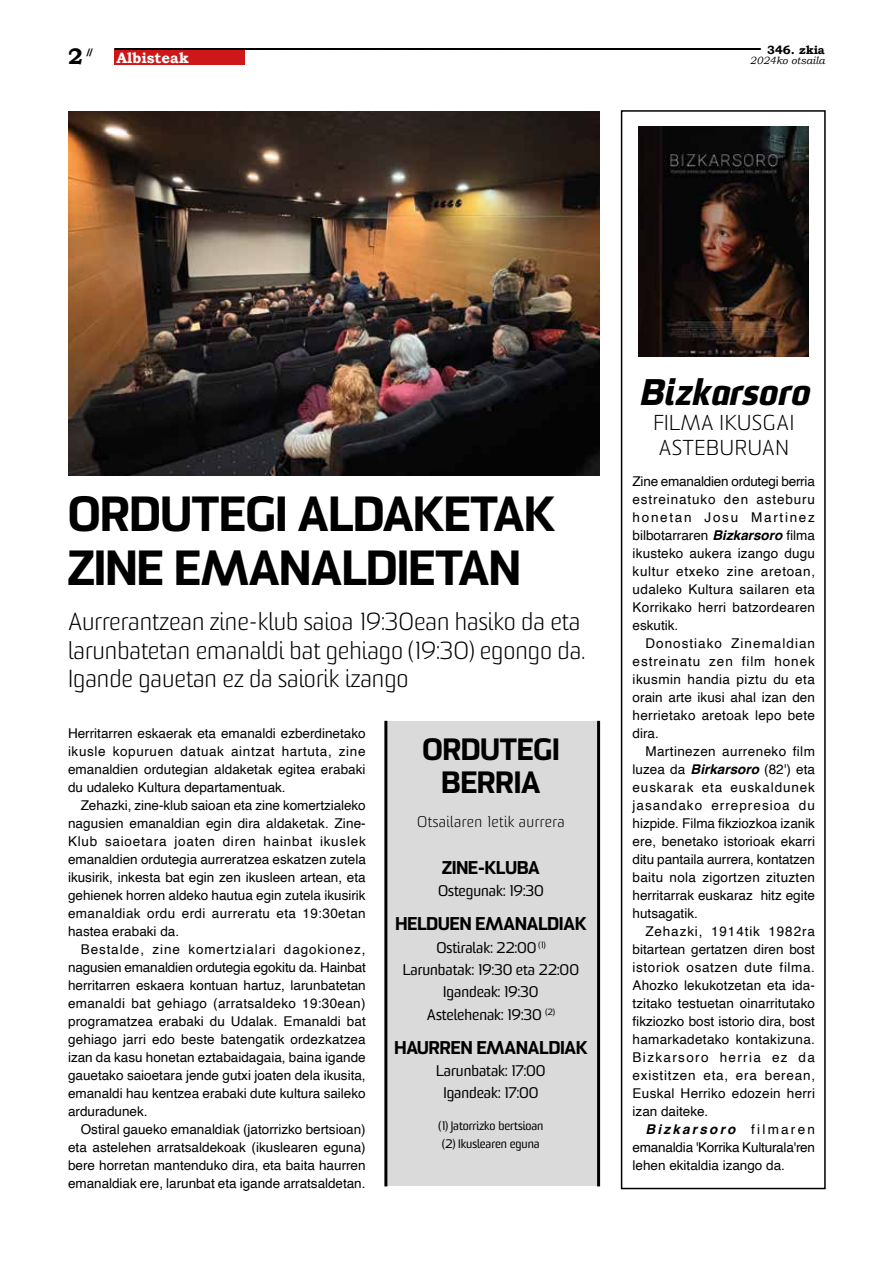
<style>
.page{position:relative;width:893px;height:1263px;background:#fff}
.page>*{position:absolute;margin:0;border:0;box-sizing:border-box;transform-origin:0 0}
.t1{font:900 48px/54px "Sommet";color:#000}
.t2{font:italic 800 36px "Sommet";letter-spacing:.03em;color:#000}
.t3{font:900 30px/33px "Sommet";color:#000;text-align:center}
.t4{font:300 24px/28.8px "Sommet";color:#000}
.t5{font:700 22.5px "Bookman Old Style";color:#000}
.t6{font:300 21px/25.2px "Sommet";letter-spacing:.03em;color:#000}
.t7{font:900 18px "Sommet";color:#000}
.t8{font:15px/22.2px "Sommet";color:#000;text-align:center}
.t9{font:300 15px "Sommet";letter-spacing:.03em;color:#000}
.t10{font:700 15px "Bookman Old Style";color:#fff}
.t11{font:13.5px/18px "Helvetica";color:#000;text-align:justify}
.t12{font:12px/18.6px "Sommet";color:#000;text-align:center}
.t13{font:700 12px "Bookman Old Style";color:#000}
.t14{font:italic 10.5px "Bookman Old Style";color:#000}
.t15{font:700 9px "Bookman Old Style";color:#000}
.s1{font-weight:700;font-style:italic}
</style>
<div class="page">
<svg style="left:114px;top:48px;width:647px;height:2px"></svg>
<div style="left:114px;top:49px;width:131px;height:15px;background:#cd1719"></div>
<div style="left:621px;top:110px;width:205px;height:1079px;border:2px solid #000"></div>
<img style="left:638px;top:126px;width:170px;height:230px">
<img style="left:68px;top:111px;width:532px;height:364px">
<div style="left:387px;top:721px;width:213px;height:465px;background:#dadada"></div>
<hr style="left:384px;top:721px;width:3px;height:465px;background:#000">
<hr style="left:597px;top:721px;width:3px;height:465px;background:#000">
<h3 class="t5" style="left:68px;top:40px;width:16px">2</h3>
<p class="t15" style="left:86px;top:45px;width:10px">//</p>
<p class="t13" style="left:767px;top:41px;width:59px">346. zkia</p>
<p class="t10" style="left:117px;top:47px;width:74px">Albisteak</p>
<p class="t14" style="left:750px;top:53px;width:76px">2024ko otsaila</p>
<h1 class="t1" style="left:68px;top:491px;width:488px">ORDUTEGI ALDAKETAK<br>ZINE EMANALDIETAN</h1>
<h3 class="t4" style="left:68px;top:608px;width:519px">Aurrerantzean zine-klub saioa 19:30ean hasiko da eta larunbatetan emanaldi bat gehiago (19:30) egongo da.<br>Igande gauetan ez da saiorik izango</h3>
<p class="t11" style="left:68px;top:725px;width:299px">Herritarren eskaerak eta emanaldi ezberdinetako ikusle kopuruen datuak aintzat hartuta, zine emanaldien ordutegian aldaketak egitea erabaki du udaleko Kultura departamentuak.</p>
<p class="t11" style="left:68px;top:797px;width:299px;text-indent:13px">Zehazki, zine-klub saioan eta zine komertzialeko nagusien emanaldian egin dira aldaketak. Zine-Klub saioetara joaten diren hainbat ikuslek emanaldien ordutegia aurreratzea eskatzen zutela ikusirik, inkesta bat egin zen ikusleen artean, eta gehienek horren aldeko hautua egin zutela ikusirik emanaldiak ordu erdi aurreratu eta 19:30etan hastea erabaki da.</p>
<p class="t11" style="left:68px;top:941px;width:299px;text-indent:13px">Bestalde, zine komertzialari dagokionez, nagusien emanaldien ordutegia egokitu da. Hainbat herritarren eskaera kontuan hartuz, larunbatetan emanaldi bat gehiago (arratsaldeko 19:30ean) programatzea erabaki du Udalak. Emanaldi bat gehiago jarri edo beste batengatik ordezkatzea izan da kasu honetan eztabaidagaia, baina igande gauetako saioetara jende gutxi joaten dela ikusita, emanaldi hau kentzea erabaki dute kultura saileko arduradunek.</p>
<p class="t11" style="left:68px;top:1121px;width:299px;text-indent:13px">Ostiral gaueko emanaldiak (jatorrizko bertsioan) eta astelehen arratsaldekoak (ikuslearen eguna) bere horretan mantenduko dira, eta baita haurren emanaldiak ere, larunbat eta igande arratsaldetan.</p>
<h3 class="t3" style="left:422px;top:735px;width:138px">ORDUTEGI<br>BERRIA</h3>
<p class="t9" style="left:417px;top:812px;width:149px">Otsailaren 1etik aurrera</p>
<h3 class="t7" style="left:442px;top:856px;width:99px">ZINE-KLUBA</h3>
<p class="t8" style="left:438px;top:880px;width:107px">Ostegunak: 19:30</p>
<h3 class="t7" style="left:395px;top:912px;width:193px">HELDUEN EMANALDIAK</h3>
<p class="t8" style="left:403px;top:937px;width:178px">Ostiralak: 22:00 <sup>(1)<br></sup>Larunbatak: 19:30 eta 22:00<br>Igandeak: 19:30<br>Astelehenak: 19:30 <sup>(2)</sup></p>
<h3 class="t7" style="left:394px;top:1036px;width:195px">HAURREN EMANALDIAK</h3>
<p class="t8" style="left:436px;top:1060px;width:111px">Larunbatak: 17:00<br>Igandeak: 17:00</p>
<p class="t12" style="left:438px;top:1117px;width:106px">(1) Jatorrizko bertsioan (2) Ikuslearen eguna</p>
<h2 class="t2" style="left:639px;top:369px;width:170px">Bizkarsoro</h2>
<h3 class="t6" style="left:653px;top:411px;width:142px">FILMA IKUSGAI<br>ASTEBURUAN</h3>
<p class="t11" style="left:633px;top:473px;width:184px">Zine emanaldien ordutegi berria estreinatuko den asteburu honetan Josu Martinez bilbotarraren <span class="s1">Bizkarsoro</span> filma ikusteko aukera izango dugu kultur etxeko zine aretoan, udaleko Kultura sailaren eta Korrikako herri batzordearen eskutik.</p>
<p class="t11" style="left:633px;top:635px;width:184px;text-indent:13px">Donostiako Zinemaldian estreinatu zen film honek ikusmin handia piztu du eta orain arte ikusi ahal izan den herrietako aretoak lepo bete dira.</p>
<p class="t11" style="left:633px;top:743px;width:184px;text-indent:13px">Martinezen aurreneko film luzea da <span class="s1">Birkarsoro</span> (82') eta euskarak eta euskaldunek jasandako errepresioa du hizpide. Filma fikziozkoa izanik ere, benetako istorioak ekarri ditu pantaila aurrera, kontatzen baitu nola zigortzen zituzten herritarrak euskaraz hitz egite hutsagatik.</p>
<p class="t11" style="left:633px;top:923px;width:184px;text-indent:13px">Zehazki, 1914tik 1982ra bitartean gertatzen diren bost istoriok osatzen dute filma.<br>Ahozko lekukotzetan eta ida&shy;tzitako testuetan oinarritutako fikziozko bost istorio dira, bost hamarkadetako kontakizuna.<br>Bizkarsoro herria ez da existitzen eta, era berean, Euskal Herriko edozein herri izan daiteke.</p>
<p class="t11" style="left:633px;top:1121px;width:184px;text-indent:13px"><span class="s1">Bizkarsoro</span> filmaren emanaldia 'Korrika Kulturala'ren lehen ekitaldia izango da.</p>
</div>
